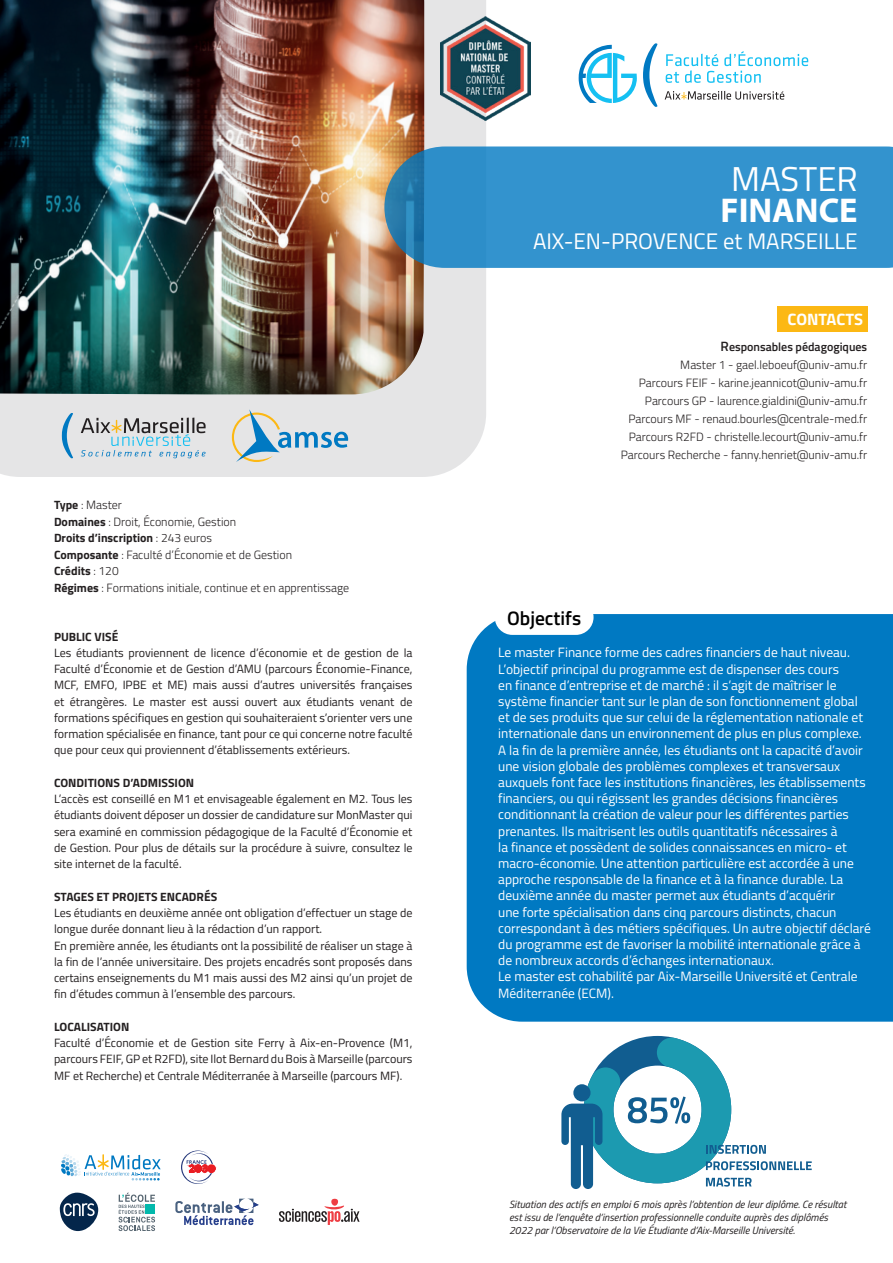
<style>
.page{position:relative;width:893px;height:1263px;background:#fff}
.page>*{position:absolute;margin:0;border:0;box-sizing:border-box;transform-origin:0 0}
.t1{font:700 34.5px "Myriad Pro";color:#fff}
.t2{font:34.5px "Titillium Web";color:#fff}
.t3{font:22.5px "Titillium Web";color:#fff}
.t4{font:600 19.5px "Titillium Web";color:#000}
.t5{font:700 16.5px "Titillium Web";color:#fff}
.t6{font:13.5px/16.2px "Titillium Web";color:#fff}
.t7{font:12px/16.2px "Titillium Web";color:#231f20;text-align:justify}
.t8{font:300 12px/18px "Titillium Web";color:#231f20}
.t9{font:700 12px "Titillium Web";color:#231f20}
.t10{font:italic 10.5px/12.6px "Titillium Web";color:#231f20}
.s1{font-weight:700}
.s2{font-weight:600;font-size:13.5px}
.s3{font-weight:600}
</style>
<div class="page">
<div style="left:0;top:0;width:486px;height:477px;background:#e5e5e6"></div>
<div style="left:467px;top:614px;width:426px;height:408px;background:#0079c2"></div>
<svg style="left:232px;top:409px;width:116px;height:53px;background:#bed0d7"></svg>
<svg style="left:62px;top:413px;width:11px;height:45px"></svg>
<svg style="left:81px;top:418px;width:125px;height:40px;background:#bfc9cd"></svg>
<svg style="left:579px;top:45px;width:58px;height:58px"></svg>
<svg style="left:643px;top:43px;width:14px;height:64px"></svg>
<svg style="left:665px;top:91px;width:119px;height:9px"></svg>
<svg style="left:666px;top:51px;width:142px;height:32px"></svg>
<svg style="left:181px;top:1150px;width:34px;height:34px"></svg>
<svg style="left:61px;top:1154px;width:100px;height:26px"></svg>
<img style="left:440px;top:16px;width:90px;height:104px">
<div style="left:495px;top:600px;width:99px;height:35px;background:#fff;border-radius:18px"></div>
<div style="left:777px;top:306px;width:90px;height:26px;background:#fcb814"></div>
<svg style="left:175px;top:1198px;width:84px;height:27px"></svg>
<svg style="left:119px;top:1193px;width:36px;height:38px"></svg>
<svg style="left:60px;top:1192px;width:38px;height:39px"></svg>
<div style="left:331px;top:1199px;width:7px;height:7px;background:#ee3d43;border-radius:3px"></div>
<svg style="left:279px;top:1205px;width:81px;height:20px"></svg>
<img style="left:0;top:0;width:424px;height:394px">
<svg style="left:384px;top:146px;width:509px;height:122px;background:#3691c8"></svg>
<svg style="left:561px;top:1036px;width:251px;height:153px"></svg>
<p class="t8" style="left:54px;top:496px;width:297px;line-height:16.5px"><span class="s1">Type</span> : Master<br><span class="s1">Domaines</span> : Droit, Économie, Gestion<br><span class="s1">Droits d’inscription</span> : 243 euros<br><span class="s1">Composante</span> : Faculté d’Économie et de Gestion<br><span class="s1">Crédits</span> : 120<br><span class="s1">Régimes</span> : Formations initiale, continue et en apprentissage</p>
<p class="t9" style="left:54px;top:627px;width:66px">PUBLIC VISÉ</p>
<p class="t7" style="left:54px;top:644px;width:360px">Les étudiants proviennent de licence d’économie et de gestion de la Faculté d’Économie et de Gestion d’AMU (parcours Économie-Finance, MCF, EMFO, IPBE et ME) mais aussi d’autres universités françaises et étrangères. Le master est aussi ouvert aux étudiants venant de formations spécifiques en gestion qui souhaiteraient s’orienter vers une formation spécialisée en finance, tant pour ce qui concerne notre faculté que pour ceux qui proviennent d’établissements extérieurs.</p>
<p class="t9" style="left:54px;top:773px;width:142px">CONDITIONS D’ADMISSION</p>
<p class="t7" style="left:54px;top:790px;width:360px">L’accès est conseillé en M1 et envisageable également en M2. Tous les étudiants doivent déposer un dossier de candidature sur MonMaster qui sera examiné en commission pédagogique de la Faculté d’Économie et de Gestion. Pour plus de détails sur la procédure à suivre, consultez le site internet de la faculté.</p>
<p class="t9" style="left:54px;top:887px;width:165px">STAGES ET PROJETS ENCADRÉS</p>
<p class="t7" style="left:54px;top:904px;width:360px;text-align:left">Les étudiants en deuxième année ont obligation d’effectuer un stage de longue durée donnant lieu à la rédaction d’un rapport.<br>En première année, les étudiants ont la possibilité de réaliser un stage à la fin de l’année universitaire. Des projets encadrés sont proposés dans certains enseignements du M1 mais aussi des M2 ainsi qu’un projet de fin d’études commun à l’ensemble des parcours.</p>
<p class="t9" style="left:54px;top:1017px;width:77px">LOCALISATION</p>
<p class="t7" style="left:54px;top:1034px;width:360px">Faculté d’Économie et de Gestion site Ferry à Aix-en-Provence (M1, parcours FEIF, GP et R2FD), site Ilot Bernard du Bois à Marseille (parcours MF et Recherche) et Centrale Méditerranée à Marseille (parcours MF).</p>
<h1 class="t2" style="left:731px;top:153px;width:128px">MASTER</h1>
<h1 class="t1" style="left:720px;top:188px;width:139px">FINANCE</h1>
<h2 class="t3" style="left:533px;top:225px;width:326px">AIX-EN-PROVENCE et MARSEILLE</h2>
<h3 class="t5" style="left:787px;top:306px;width:77px">CONTACTS</h3>
<p class="t8" style="left:621px;top:337px;width:248px;text-align:right"><span class="s2">R</span><span class="s3">esponsables pédagogiques<br></span>Master 1 - gael.leboeuf@univ-amu.fr<br>Parcours FEIF - karine.jeannicot@univ-amu.fr Parcours GP - laurence.gialdini@univ-amu.fr Parcours MF - renaud.bourles@centrale-med.fr Parcours R2FD - christelle.lecourt@univ-amu.fr Parcours Recherche - fanny.henriet@univ-amu.fr</p>
<h3 class="t4" style="left:507px;top:603px;width:76px">Objectifs</h3>
<p class="t6" style="left:498px;top:644px;width:374px">Le master Finance forme des cadres financiers de haut niveau.<br>L’objectif principal du programme est de dispenser des cours<br>en finance d’entreprise et de marché : il s’agit de maîtriser le système financier tant sur le plan de son fonctionnement global et de ses produits que sur celui de la réglementation nationale et internationale dans un environnement de plus en plus complexe.<br>A la fin de la première année, les étudiants ont la capacité d’avoir une vision globale des problèmes complexes et transversaux auxquels font face les institutions financières, les établissements financiers, ou qui régissent les grandes décisions financières conditionnant la création de valeur pour les différentes parties prenantes. Ils maitrisent les outils quantitatifs nécessaires à<br>la finance et possèdent de solides connaissances en micro- et macro-économie. Une attention particulière est accordée à une approche responsable de la finance et à la finance durable. La deuxième année du master permet aux étudiants d’acquérir<br>une forte spécialisation dans cinq parcours distincts, chacun correspondant à des métiers spécifiques. Un autre objectif déclaré du programme est de favoriser la mobilité internationale grâce à de nombreux accords d’échanges internationaux.<br>Le master est cohabilité par Aix-Marseille Université et Centrale Méditerranée (ECM).</p>
<p class="t10" style="left:509px;top:1198px;width:339px">Situation des actifs en emploi 6 mois après l’obtention de leur diplôme. Ce résultat est issu de l’enquête d’insertion professionnelle conduite auprès des diplômés<br>2022 par l’Observatoire de la Vie Étudiante d’Aix-Marseille Université.</p>
</div>
